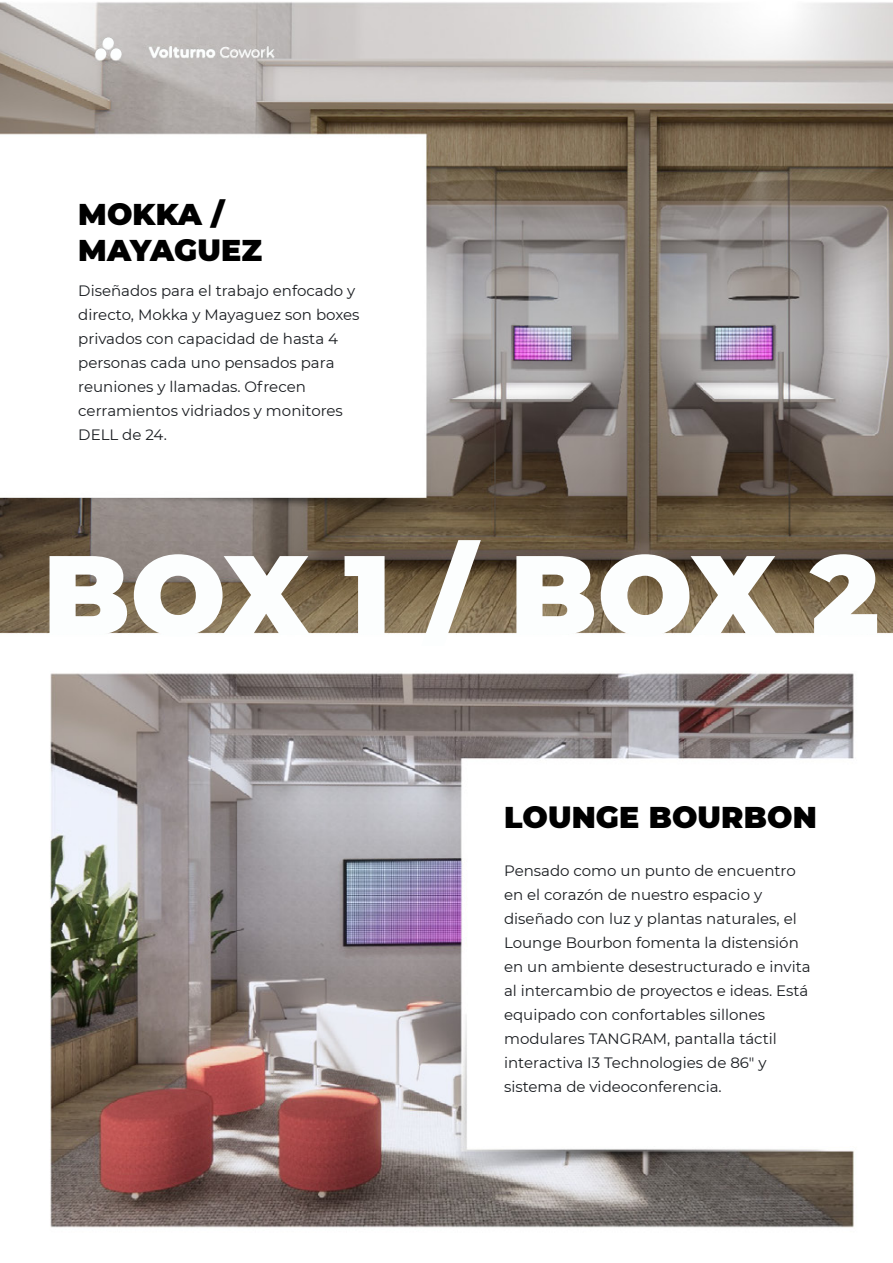
<style>
.page{position:relative;width:893px;height:1263px;background:#fff}
.page>*{position:absolute;margin:0;border:0;box-sizing:border-box;transform-origin:0 0}
.t1{font:900 112.35px "Montserrat";letter-spacing:-.01em;color:#fcfefe}
.t2{font:900 30px/36px "Montserrat";letter-spacing:.005em;color:#000}
.t3{font:15px/24px "Montserrat";color:#191c20}
.t4{font:700 14.55px "Montserrat";color:#fcfefe}
.s1{font-weight:400}
</style>
<div class="page">
<img style="left:0;top:2px;width:893px;height:1226px">
<div style="left:111px;top:48px;width:11px;height:11px;background:#fcfefe;border-radius:50%"></div>
<div style="left:96px;top:48px;width:10px;height:11px;background:#fcfefe;border-radius:50%"></div>
<div style="left:103px;top:37px;width:11px;height:11px;background:#fcfefe;border-radius:50%"></div>
<p class="t4" style="left:149px;top:41px;width:127px">Volturno <span class="s1">Cowork</span></p>
<h2 class="t2" style="left:78px;top:194px;width:185px">MOKKA /<br>MAYAGUEZ</h2>
<p class="t3" style="left:78px;top:278px;width:283px">Diseñados para el trabajo enfocado y directo, Mokka y Mayaguez son boxes privados con capacidad de hasta 4 personas cada uno pensados para reuniones y llamadas. Ofrecen cerramientos vidriados y monitores<br>DELL de 24.</p>
<h1 class="t1" style="left:43px;top:510px;width:838px">BOX 1 / BOX 2</h1>
<h2 class="t2" style="left:504px;top:798px;width:314px">LOUNGE BOURBON</h2>
<p class="t3" style="left:504px;top:858px;width:308px">Pensado como un punto de encuentro en el corazón de nuestro espacio y diseñado con luz y plantas naturales, el Lounge Bourbon fomenta la distensión en un ambiente desestructurado e invita al intercambio de proyectos e ideas. Está equipado con confortables sillones modulares TANGRAM, pantalla táctil interactiva I3 Technologies de 86" y sistema de videoconferencia.</p>
</div>
